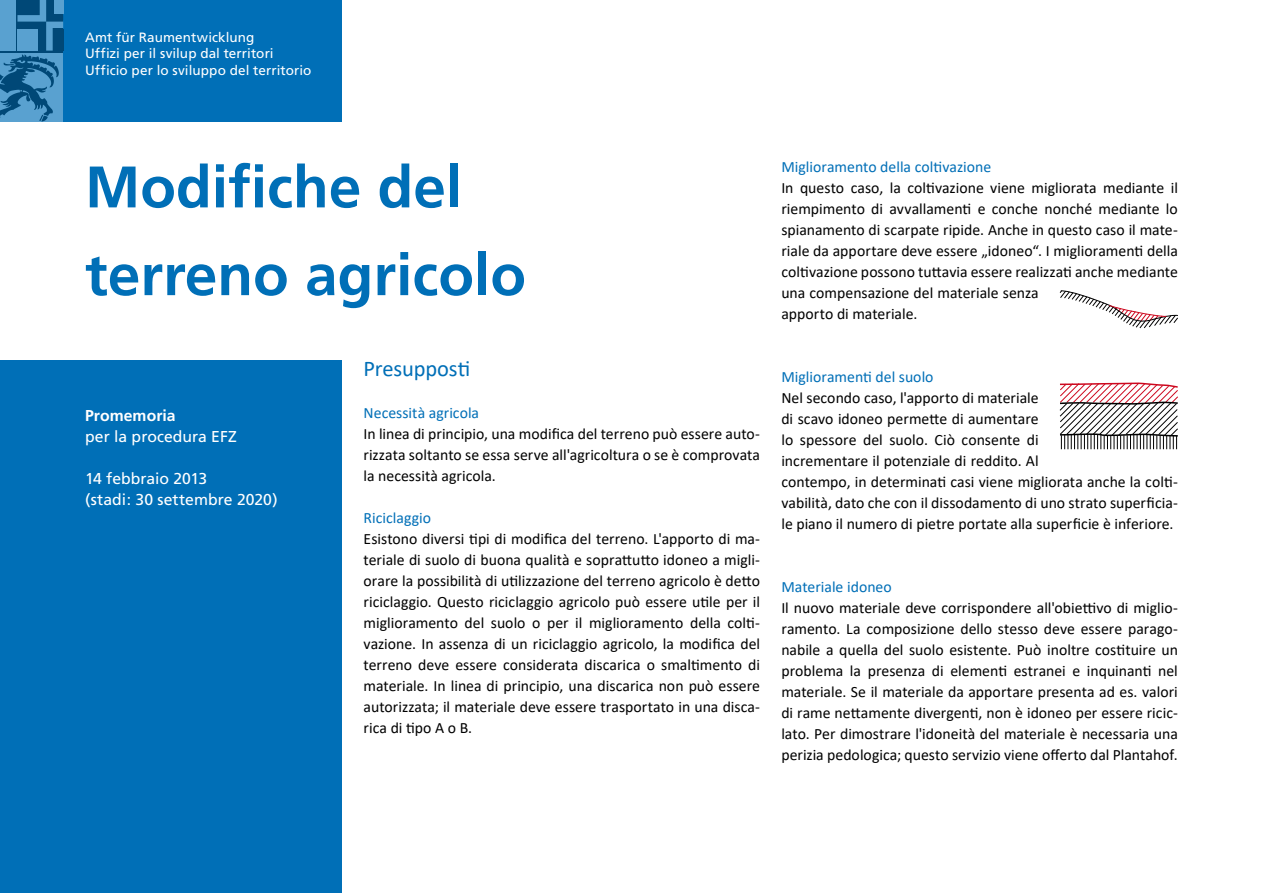
<style>
.page{position:relative;width:1263px;height:893px;background:#fff}
.page>*{position:absolute;margin:0;border:0;box-sizing:border-box;transform-origin:0 0}
.t1{font:700 58.5px/87.8px "Frutiger";color:#006fb7}
.Head_01{font:22.5px "Calibri";letter-spacing:-.005em;color:#006fb7}
.t2{font:15.75px/21px "Calibri";color:#000;text-align:justify}
.Head_02{font:15.75px "Calibri";color:#006fb7}
.t3{font:15.75px/21px "Frutiger";color:#fff}
.t4{font:13.5px/16.5px "Frutiger";letter-spacing:.005em;color:#fff}
.s1{font-weight:700}
</style>
<div class="page">
<div style="left:0;top:360px;width:342px;height:533px;background:#006fb7"></div>
<div style="left:0;top:0;width:342px;height:122px;background:#006fb7"></div>
<svg style="left:0;top:0;width:63px;height:122px;background:#367ead"></svg>
<svg style="left:1059px;top:382px;width:119px;height:67px"></svg>
<svg style="left:1059px;top:290px;width:119px;height:38px"></svg>
<p class="t4" style="left:85px;top:29px;width:228px">Amt für Raumentwicklung<br>Uffizi per il svilup dal territori<br>Ufficio per lo sviluppo del territorio</p>
<p class="t1" style="left:85px;top:143px;width:443px">Modifiche del terreno agricolo</p>
<p class="t3" style="left:85px;top:405px;width:153px"><span class="s1">Promemoria<br></span>per la procedura EFZ</p>
<p class="t3" style="left:85px;top:468px;width:124px">14 febbraio 2013</p>
<p class="t3" style="left:85px;top:489px;width:194px">(stadi: 30 settembre 2020)</p>
<p class="Head_01" style="left:364px;top:353px;width:108px">Presupposti</p>
<p class="Head_02" style="left:364px;top:402px;width:117px">Necessità agricola</p>
<p class="t2" style="left:364px;top:423px;width:398px">In linea di principio, una modifica del terreno può essere auto&shy;rizzata soltanto se essa serve all'agricoltura o se è comprovata la necessità agricola.</p>
<p class="Head_02" style="left:364px;top:507px;width:69px">Riciclaggio</p>
<p class="t2" style="left:364px;top:528px;width:398px">Esistono diversi tipi di modifica del terreno. L'apporto di ma&shy;teriale di suolo di buona qualità e soprattutto idoneo a migli&shy;orare la possibilità di utilizzazione del terreno agricolo è detto riciclaggio. Questo riciclaggio agricolo può essere utile per il miglioramento del suolo o per il miglioramento della colti&shy;vazione. In assenza di un riciclaggio agricolo, la modifica del terreno deve essere considerata discarica o smaltimento di materiale. In linea di principio, una discarica non può essere autorizzata; il materiale deve essere trasportato in una disca&shy;rica di tipo A o B.</p>
<p class="Head_02" style="left:781px;top:156px;width:211px">Miglioramento della coltivazione</p>
<p class="t2" style="left:781px;top:177px;width:398px;text-align:left">In questo caso, la coltivazione viene migliorata mediante il riempimento di avvallamenti e conche nonché mediante lo spianamento di scarpate ripide. Anche in questo caso il mate&shy;riale da apportare deve essere „idoneo“. I miglioramenti della coltivazione possono tuttavia essere realizzati anche mediante una compensazione del materiale senza<br>apporto di materiale.</p>
<p class="Head_02" style="left:781px;top:366px;width:154px">Miglioramenti del suolo</p>
<p class="t2" style="left:781px;top:387px;width:398px;text-align:left">Nel secondo caso, l'apporto di materiale<br>di scavo idoneo permette di aumentare<br>lo spessore del suolo. Ciò consente di<br>incrementare il potenziale di reddito. Al<br>contempo, in determinati casi viene migliorata anche la colti&shy;vabilità, dato che con il dissodamento di uno strato superficia&shy;le piano il numero di pietre portate alla superficie è inferiore.</p>
<p class="Head_02" style="left:781px;top:576px;width:112px">Materiale idoneo</p>
<p class="t2" style="left:781px;top:597px;width:398px">Il nuovo materiale deve corrispondere all'obiettivo di miglio&shy;ramento. La composizione dello stesso deve essere parago&shy;nabile a quella del suolo esistente. Può inoltre costituire un problema la presenza di elementi estranei e inquinanti nel materiale. Se il materiale da apportare presenta ad es. valori di rame nettamente divergenti, non è idoneo per essere ricic&shy;lato. Per dimostrare l'idoneità del materiale è necessaria una perizia pedologica; questo servizio viene offerto dal Plantahof.</p>
</div>
